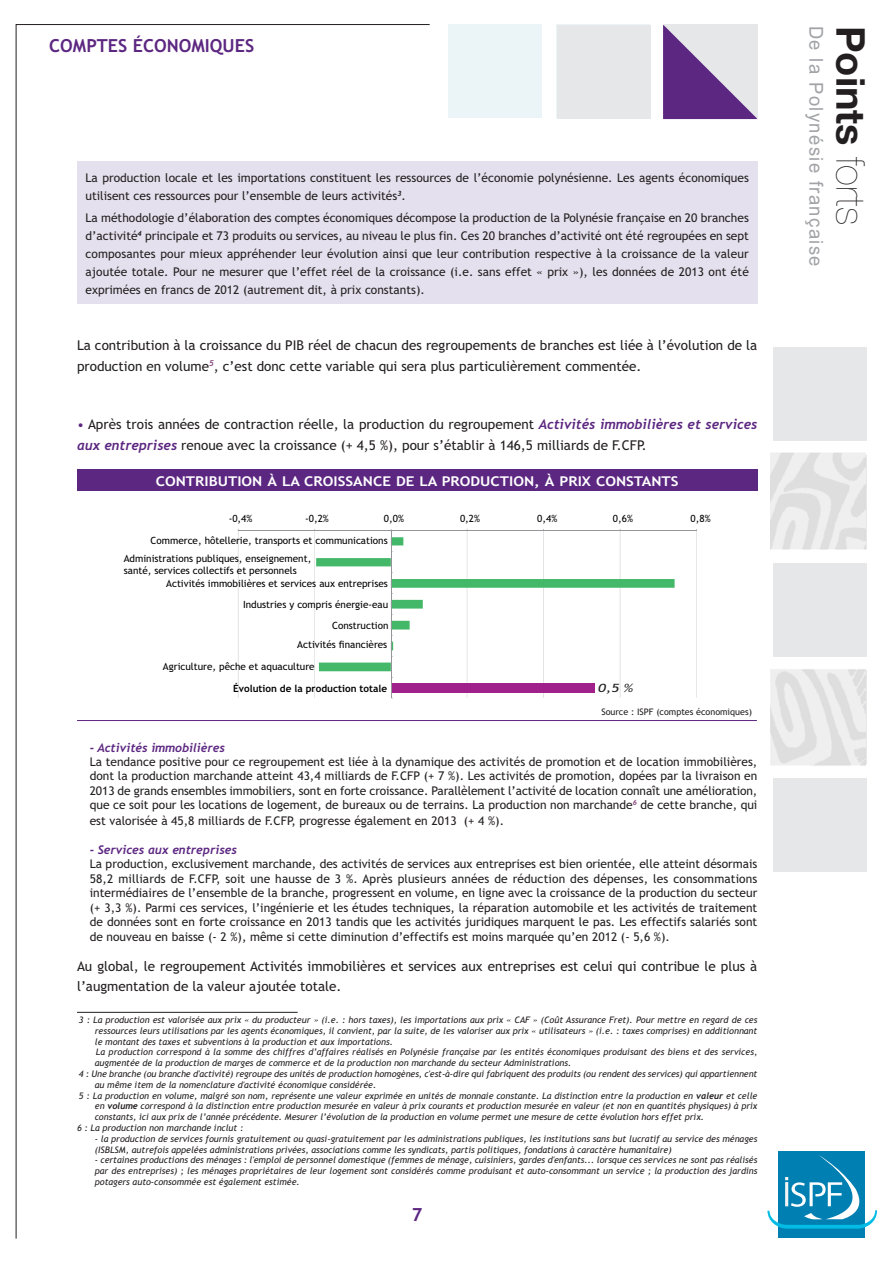
<style>
.page{position:relative;width:893px;height:1263px;background:#fff}
.page>*{position:absolute;margin:0;border:0;box-sizing:border-box;transform-origin:0 0}
.t1{font:700 39.75px "Helvetica Neue";color:#231f20}
.t2{font:19.2px "Arial";letter-spacing:.075em;color:#a2a3a7;scale:.96 1}
.t3{font:700 18px "Trebuchet MS";color:#5c2781}
.t4{font:13.5px/20.7px "Trebuchet MS";color:#231f20}
.t5{font:700 13.5px "Trebuchet MS";color:#fff;scale:1.12 1}
.t6{font:12px/18px "Trebuchet MS";color:#231f20;text-align:justify}
.t7{font:italic 700 12px "Trebuchet";color:#5c2781}
.t8{font:italic 11.4px "Trebuchet MS";color:#231f20;scale:1.31 1}
.t9{font:9.9px/18px "Trebuchet MS";color:#000}
.t10{font:700 9.9px "Trebuchet MS";color:#000}
.t11{font:italic 9px/10.8px "Trebuchet MS";color:#231f20}
.t12{font:9px "Trebuchet MS";color:#231f20}
.s1{color:#5c2781}
.s2{font-family:"Trebuchet";font-weight:700;font-style:italic;color:#5c2781}
.s3{font-family:"Trebuchet";font-weight:700}
.s4{font-weight:200}
</style>
<div class="page">
<div style="left:448px;top:25px;width:94px;height:93px;background:#ebf4f7"></div>
<div style="left:773px;top:347px;width:93px;height:94px;background:#e6e7e9"></div>
<div style="left:773px;top:563px;width:93px;height:93px;background:#e6e7e9"></div>
<div style="left:773px;top:778px;width:93px;height:94px;background:#e6e7e9"></div>
<svg style="left:16px;top:24px;width:414px;height:1214px"></svg>
<div style="left:557px;top:25px;width:94px;height:93px;background:#e6e7e9"></div>
<div style="left:779px;top:1151px;width:86px;height:86px;background:#007fb2"></div>
<svg style="left:767px;top:1154px;width:110px;height:74px"></svg>
<img style="left:770px;top:452px;width:95px;height:98px">
<img style="left:770px;top:669px;width:95px;height:97px">
<svg style="left:663px;top:25px;width:95px;height:94px;background:#a086b4"></svg>
<div style="left:77px;top:162px;width:680px;height:142px;background:#e5e0ed"></div>
<hr style="left:77px;top:1012px;width:221px;height:1px;background:#231f20">
<hr style="left:696px;top:531px;width:1px;height:167px;background:#d1d2d4">
<hr style="left:620px;top:531px;width:1px;height:167px;background:#d1d2d4">
<hr style="left:543px;top:531px;width:1px;height:167px;background:#d1d2d4">
<hr style="left:467px;top:531px;width:1px;height:167px;background:#d1d2d4">
<hr style="left:314px;top:531px;width:1px;height:167px;background:#d1d2d4">
<hr style="left:238px;top:531px;width:1px;height:167px;background:#d1d2d4">
<div style="left:391px;top:683px;width:204px;height:10px;background:#a0218c"></div>
<svg style="left:316px;top:537px;width:359px;height:134px"></svg>
<hr style="left:238px;top:531px;width:458px;height:1px;background:#939598">
<hr style="left:391px;top:531px;width:1px;height:167px;background:#939598">
<div style="left:77px;top:469px;width:680px;height:22px;background:#5c2781"></div>
<hr style="left:77px;top:720px;width:680px;height:1px;background:#5c2781">
<h3 class="t3" style="left:49px;top:35px;width:206px">COMPTES ÉCONOMIQUES</h3>
<h3 class="t6" style="left:86px;top:169px;width:665px">La production locale et les importations constituent les ressources de l’économie polynésienne. Les agents économiques utilisent ces ressources pour l’ensemble de leurs activités<sup>3</sup>.</h3>
<p class="t6" style="left:86px;top:209px;width:665px">La méthodologie d’élaboration des comptes économiques décompose la production de la Polynésie française en 20 branches d’activité<sup>4</sup> principale et 73 produits ou services, au niveau le plus fin. Ces 20 branches d’activité ont été regroupées en sept composantes pour mieux appréhender leur évolution ainsi que leur contribution respective à la croissance de la valeur ajoutée totale. Pour ne mesurer que l’effet réel de la croissance (i.e. sans effet « prix »), les données de 2013 ont été exprimées en francs de 2012 (autrement dit, à prix constants).</p>
<h3 class="t4" style="left:77px;top:335px;width:682px">La contribution à la croissance du PIB réel de chacun des regroupements de branches est liée à l’évolution de la production en volume<sup>5</sup>, c’est donc cette variable qui sera plus particulièrement commentée.</h3>
<h3 class="t4" style="left:77px;top:414px;width:682px"><span class="s1">•</span> Après trois années de contraction réelle, la production du regroupement <span class="s2">Activités immobilières et services aux entreprises</span> renoue avec la croissance (+ 4,5 %), pour s’établir à 146,5 milliards de F.CFP.</h3>
<h3 class="t5" style="left:156px;top:473px;width:468px">CONTRIBUTION À LA CROISSANCE DE LA PRODUCTION, À PRIX CONSTANTS</h3>
<p class="t9" style="left:229px;top:510px;width:25px">-0,4%</p>
<p class="t9" style="left:305px;top:510px;width:25px">-0,2%</p>
<p class="t9" style="left:384px;top:510px;width:22px">0,0%</p>
<p class="t9" style="left:460px;top:510px;width:22px">0,2%</p>
<p class="t9" style="left:537px;top:510px;width:22px">0,4%</p>
<p class="t9" style="left:613px;top:510px;width:22px">0,6%</p>
<p class="t9" style="left:691px;top:510px;width:22px">0,8%</p>
<p class="t9" style="left:124px;top:532px;width:265px;text-indent:27px">Commerce, hôtellerie, transports et communications<br>Administrations publiques, enseignement,</p>
<p class="t9" style="left:166px;top:564px;width:223px;line-height:13px;text-indent:-42px">santé, services collectifs et personnels<br>Activités immobilières et services aux entreprises</p>
<p class="t9" style="left:243px;top:594px;width:147px;line-height:20.9px;text-align:right">Industries y compris énergie-eau<br>Construction</p>
<p class="t9" style="left:163px;top:634px;width:226px;line-height:21.3px;text-indent:134px">Activités financières<br>Agriculture, pêche et aquaculture</p>
<p class="t10" style="left:233px;top:682px;width:155px">Évolution de la production totale</p>
<p class="t8" style="left:598px;top:681px;width:28px">0,5 %</p>
<p class="t12" style="left:601px;top:707px;width:152px">Source : ISPF (comptes économiques)</p>
<h3 class="t7" style="left:90px;top:740px;width:137px">- Activités immobilières</h3>
<p class="t6" style="left:90px;top:754px;width:669px;line-height:14.7px">La tendance positive pour ce regroupement est liée à la dynamique des activités de promotion et de location immobilières, dont la production marchande atteint 43,4 milliards de F.CFP (+ 7 %). Les activités de promotion, dopées par la livraison en 2013 de grands ensembles immobiliers, sont en forte croissance. Parallèlement l’activité de location connaît une amélioration, que ce soit pour les locations de logement, de bureaux ou de terrains. La production non marchande<sup>6</sup> de cette branche, qui est valorisée à 45,8 milliards de F.CFP, progresse également en 2013 (+ 4 %).</p>
<h3 class="t7" style="left:90px;top:843px;width:149px">- Services aux entreprises</h3>
<p class="t6" style="left:90px;top:857px;width:669px;line-height:14.5px">La production, exclusivement marchande, des activités de services aux entreprises est bien orientée, elle atteint désormais 58,2 milliards de F.CFP, soit une hausse de 3 %. Après plusieurs années de réduction des dépenses, les consommations intermédiaires de l’ensemble de la branche, progressent en volume, en ligne avec la croissance de la production du secteur (+ 3,3 %). Parmi ces services, l’ingénierie et les études techniques, la réparation automobile et les activités de traitement de données sont en forte croissance en 2013 tandis que les activités juridiques marquent le pas. Les effectifs salariés sont de nouveau en baisse (- 2 %), même si cette diminution d’effectifs est moins marquée qu’en 2012 (- 5,6 %).</p>
<h3 class="t4" style="left:77px;top:956px;width:682px">Au global, le regroupement Activités immobilières et services aux entreprises est celui qui contribue le plus à l’augmentation de la valeur ajoutée totale.</h3>
<p class="t11" style="left:79px;top:1014px;width:680px">3 : La production est valorisée aux prix « du producteur » (i.e. : hors taxes), les importations aux prix « CAF » (Coût Assurance Fret). Pour mettre en regard de ces</p>
<p class="t11" style="left:95px;top:1025px;width:664px">ressources leurs utilisations par les agents économiques, il convient, par la suite, de les valoriser aux prix « utilisateurs » (i.e. : taxes comprises) en additionnant</p>
<p class="t11" style="left:95px;top:1036px;width:300px">le montant des taxes et subventions à la production et aux importations.</p>
<p class="t11" style="left:96px;top:1047px;width:663px">La production correspond à la somme des chiffres d’affaires réalisés en Polynésie française par les entités économiques produisant des biens et des services,</p>
<p class="t11" style="left:95px;top:1058px;width:478px">augmentée de la production de marges de commerce et de la production non marchande du secteur Administrations.</p>
<p class="t11" style="left:79px;top:1068px;width:680px">4 : Une branche (ou branche d'activité) regroupe des unités de production homogènes, c'est-à-dire qui fabriquent des produits (ou rendent des services) qui appartiennent</p>
<p class="t11" style="left:95px;top:1079px;width:283px">au même item de la nomenclature d'activité économique considérée.</p>
<p class="t11" style="left:79px;top:1090px;width:680px">5 : La production en volume, malgré son nom, représente une valeur exprimée en unités de monnaie constante. La distinction entre la production en <span class="s3">valeur</span> et celle</p>
<p class="t11" style="left:95px;top:1101px;width:664px">en <span class="s3">volume</span> correspond à la distinction entre production mesurée en valeur à prix courants et production mesurée en valeur (et non en quantités physiques) à prix</p>
<p class="t11" style="left:95px;top:1112px;width:611px">constants, ici aux prix de l’année précédente. Mesurer l’évolution de la production en volume permet une mesure de cette évolution hors effet prix.</p>
<p class="t11" style="left:77px;top:1122px;width:168px">6 : La production non marchande inclut :</p>
<p class="t11" style="left:95px;top:1133px;width:664px">- la production de services fournis gratuitement ou quasi-gratuitement par les administrations publiques, les institutions sans but lucratif au service des ménages (ISBLSM, autrefois appelées administrations privées, associations comme les syndicats, partis politiques, fondations à caractère humanitaire)</p>
<p class="t11" style="left:95px;top:1155px;width:664px;text-align:justify">- certaines productions des ménages : l'emploi de personnel domestique (femmes de ménage, cuisiniers, gardes d'enfants... lorsque ces services ne sont pas réalisés par des entreprises) ; les ménages propriétaires de leur logement sont considérés comme produisant et auto-consommant un service ; la production des jardins potagers auto-consommée est également estimée.</p>
<h3 class="t3" style="left:412px;top:1204px;width:12px">7</h3>
<h2 class="t2" style="left:829px;top:26px;width:252px;rotate:90deg">De la Polynésie française</h2>
<h1 class="t1" style="left:875px;top:26px;width:201px;rotate:90deg">Points <span class="s4">forts</span></h1>
</div>
